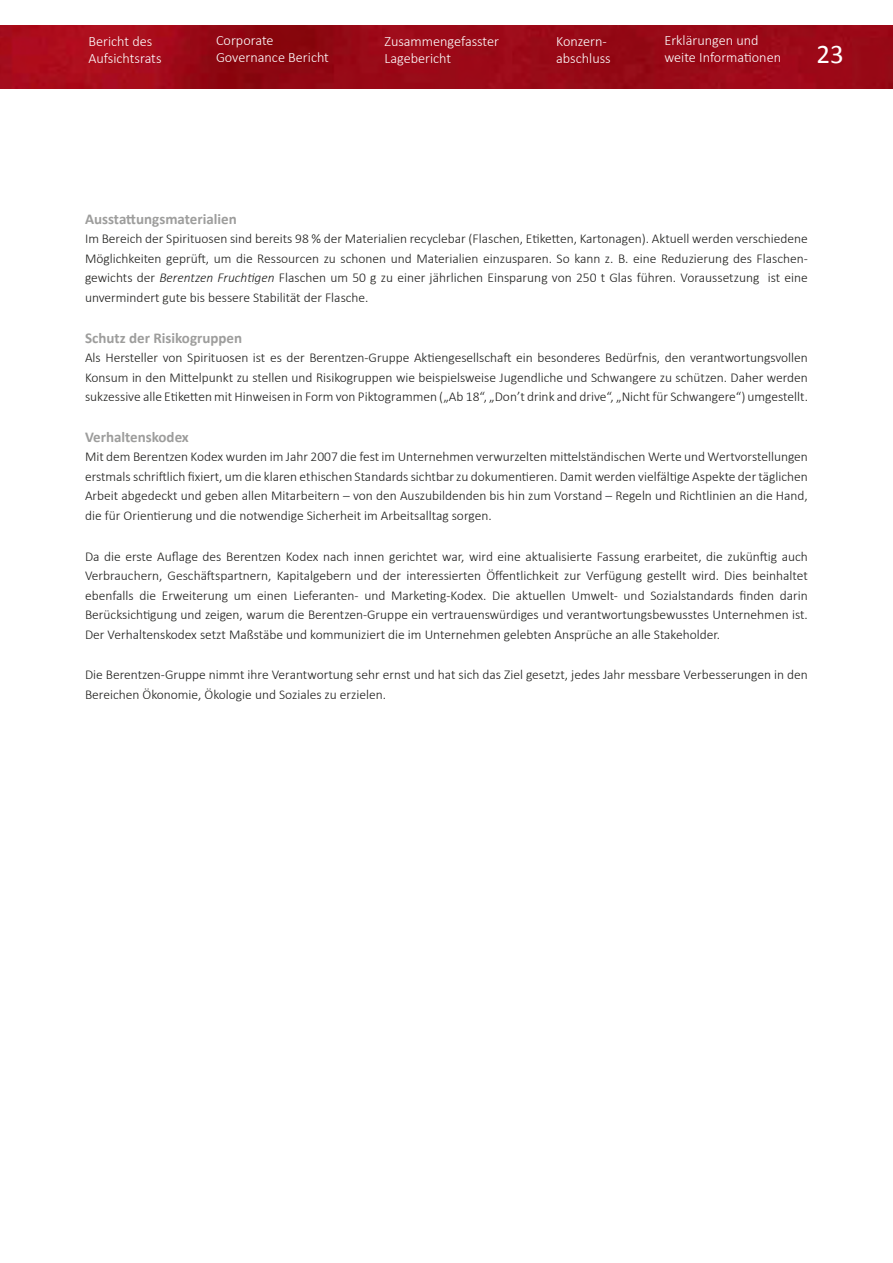
<style>
.page{position:relative;width:893px;height:1263px;background:#fff}
.page>*{position:absolute;margin:0;border:0;box-sizing:border-box;transform-origin:0 0}
.t1{font:27px "Calibri";color:#fff}
.t2{font:700 15px "Calibri";color:#9d9d9c}
.t3{font:300 14.25px/17.1px "Calibri";color:#fff}
.t4{font:300 13.5px/19.5px "Calibri";color:#1d1d1b;text-align:justify}
.s1{font-style:italic}
</style>
<div class="page">
<img style="left:0;top:26px;width:893px;height:62px">
<p class="t3" style="left:88px;top:32px;width:75px">Bericht des<br>Aufsichtsrats</p>
<p class="t3" style="left:384px;top:32px;width:116px">Zusammengefasster<br>Lagebericht</p>
<p class="t3" style="left:556px;top:33px;width:56px">Konzern&shy;abschluss</p>
<p class="t3" style="left:664px;top:32px;width:118px">Erklärungen und weite Informationen</p>
<p class="t3" style="left:216px;top:31px;width:114px">Corporate<br>Governance Bericht</p>
<h1 class="t1" style="left:816px;top:37px;width:29px">23</h1>
<p class="t2" style="left:85px;top:209px;width:153px">Ausstattungsmaterialien</p>
<p class="t4" style="left:85px;top:229px;width:724px">Im Bereich der Spirituosen sind bereits 98 % der Materialien recyclebar (Flaschen, Etiketten, Kartonagen). Aktuell werden verschiedene Möglichkeiten geprüft, um die Ressourcen zu schonen und Materialien einzusparen. So kann z. B. eine Reduzierung des Flaschen&shy;gewichts der <span class="s1">Berentzen Fruchtigen</span> Flaschen um 50 g zu einer jährlichen Einsparung von 250 t Glas führen. Voraussetzung ist eine unvermindert gute bis bessere Stabilität der Flasche.</p>
<p class="t2" style="left:85px;top:328px;width:159px">Schutz der Risikogruppen</p>
<p class="t4" style="left:85px;top:348px;width:724px">Als Hersteller von Spirituosen ist es der Berentzen-Gruppe Aktiengesellschaft ein besonderes Bedürfnis, den verantwortungsvollen Konsum in den Mittelpunkt zu stellen und Risikogruppen wie beispielsweise Jugendliche und Schwangere zu schützen. Daher werden sukzessive alle Etiketten mit Hinweisen in Form von Piktogrammen („Ab 18“, „Don’t drink and drive“, „Nicht für Schwangere“) umgestellt.</p>
<p class="t2" style="left:85px;top:427px;width:105px">Verhaltenskodex</p>
<p class="t4" style="left:85px;top:447px;width:724px">Mit dem Berentzen Kodex wurden im Jahr 2007 die fest im Unternehmen verwurzelten mittelständischen Werte und Wertvorstellungen erstmals schriftlich fixiert, um die klaren ethischen Standards sichtbar zu dokumentieren. Damit werden vielfältige Aspekte der täglichen Arbeit abgedeckt und geben allen Mitarbeitern – von den Auszubildenden bis hin zum Vorstand – Regeln und Richtlinien an die Hand, die für Orientierung und die notwendige Sicherheit im Arbeitsalltag sorgen.</p>
<p class="t4" style="left:85px;top:546px;width:724px">Da die erste Auflage des Berentzen Kodex nach innen gerichtet war, wird eine aktualisierte Fassung erarbeitet, die zukünftig auch Verbrauchern, Geschäftspartnern, Kapitalgebern und der interessierten Öffentlichkeit zur Verfügung gestellt wird. Dies beinhaltet ebenfalls die Erweiterung um einen Lieferanten- und Marketing-Kodex. Die aktuellen Umwelt- und Sozialstandards finden darin Berücksichtigung und zeigen, warum die Berentzen-Gruppe ein vertrauenswürdiges und verantwortungsbewusstes Unternehmen ist.<br>Der Verhaltenskodex setzt Maßstäbe und kommuniziert die im Unternehmen gelebten Ansprüche an alle Stakeholder.</p>
<p class="t4" style="left:85px;top:665px;width:724px">Die Berentzen-Gruppe nimmt ihre Verantwortung sehr ernst und hat sich das Ziel gesetzt, jedes Jahr messbare Verbesserungen in den<br>Bereichen Ökonomie, Ökologie und Soziales zu erzielen.</p>
</div>
